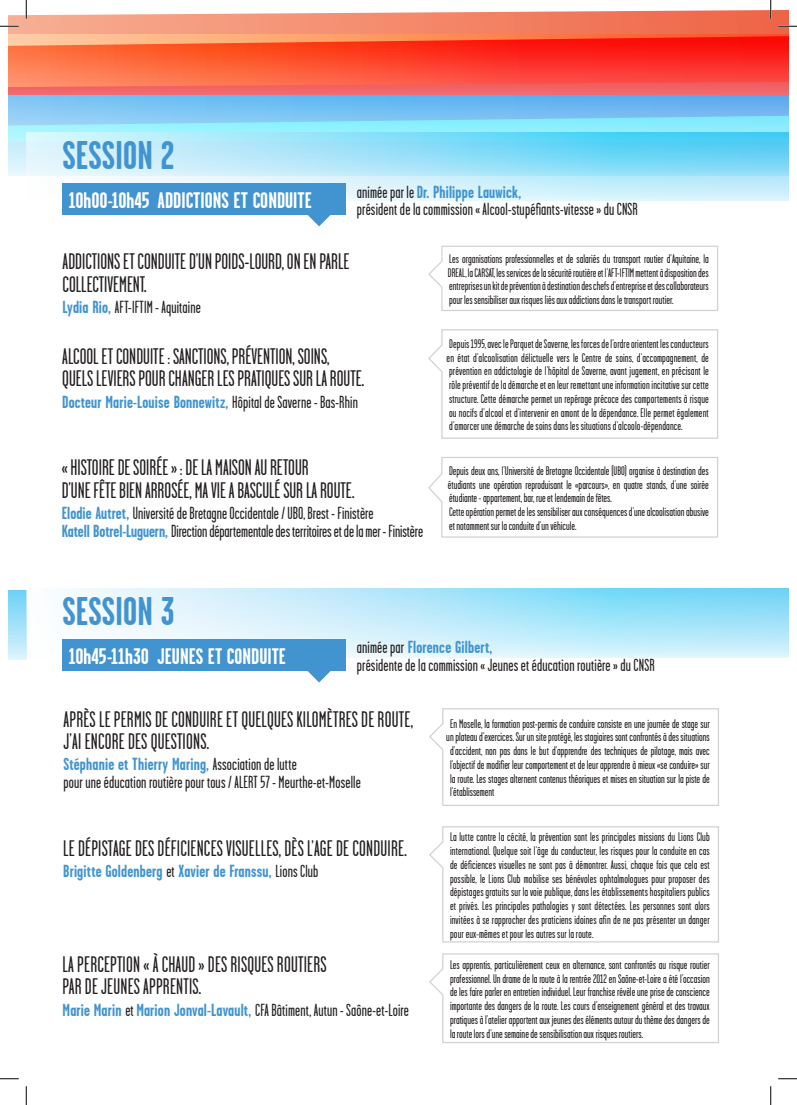
<style>
.page{position:relative;width:797px;height:1105px;background:#fff}
.page>*{position:absolute;margin:0;border:0;box-sizing:border-box;transform-origin:0 0}
.t1{font:700 40px "Garage Gothic";color:#4194d0}
.t2{font:22.5px/22.5px "Garage Gothic";letter-spacing:.01em;color:#231f20}
.t3{font:700 22.5px "Garage Gothic";color:#fff}
.t4{font:17.5px/17.5px "Garage Gothic";letter-spacing:.01em;color:#231f20}
.t5{font:700 17.5px "Garage Gothic";letter-spacing:.01em;color:#4194d0}
.t6{font:12.5px/13.8px "Garage Gothic";color:#231f20;text-align:justify}
.s1{font-weight:700;color:#4194d0}
.s2{font-weight:400;color:#231f20}
</style>
<div class="page">
<svg style="left:9px;top:9px;width:779px;height:25px;background:#f49980"></svg>
<svg style="left:9px;top:34px;width:779px;height:107px;background:#ca8587"></svg>
<div style="left:9px;top:591px;width:17px;height:68px;background:linear-gradient(to bottom,#6dd1f5,#d9f3fc)"></div>
<svg style="left:26px;top:133px;width:762px;height:68px;background:#ace7f9"></svg>
<svg style="left:308px;top:215px;width:23px;height:11px"></svg>
<div style="left:62px;top:183px;width:283px;height:32px;background:#4194d0"></div>
<svg style="left:428px;top:245px;width:290px;height:66px"></svg>
<svg style="left:428px;top:329px;width:290px;height:110px"></svg>
<svg style="left:428px;top:457px;width:290px;height:81px"></svg>
<svg style="left:26px;top:589px;width:762px;height:68px;background:#c4edfa"></svg>
<svg style="left:307px;top:671px;width:24px;height:11px"></svg>
<div style="left:62px;top:639px;width:283px;height:32px;background:#4194d0"></div>
<svg style="left:429px;top:708px;width:290px;height:98px"></svg>
<svg style="left:429px;top:826px;width:290px;height:117px"></svg>
<svg style="left:429px;top:953px;width:290px;height:90px"></svg>
<svg style="left:0;top:25px;width:19px;height:2px"></svg>
<svg style="left:778px;top:25px;width:19px;height:2px"></svg>
<svg style="left:0;top:1078px;width:19px;height:1px"></svg>
<svg style="left:778px;top:1078px;width:19px;height:1px"></svg>
<svg style="left:25px;top:0;width:2px;height:19px"></svg>
<svg style="left:25px;top:1086px;width:2px;height:19px"></svg>
<svg style="left:770px;top:0;width:1px;height:19px"></svg>
<svg style="left:770px;top:1086px;width:1px;height:19px"></svg>
<h1 class="t1" style="left:62px;top:134px;width:113px">SESSION 2</h1>
<h2 class="t3" style="left:69px;top:188px;width:244px">10h00-10h45 ADDICTIONS ET CONDUITE</h2>
<h3 class="t4" style="left:357px;top:183px;width:282px">animée par le <span class="s1">Dr. Philippe Lauwick,<br></span>président de la commission « Alcool-stupéfiants-vitesse » du CNSR</h3>
<h2 class="t2" style="left:63px;top:251px;width:288px">Addictions et conduite d’un poidS-lourd, on en parle collectivement.</h2>
<h3 class="t4" style="left:63px;top:298px;width:140px"><span class="s1">Lydia Rio,</span> AFT-IFTIM - Aquitaine</h3>
<h2 class="t2" style="left:62px;top:345px;width:303px">Alcool et conduite : sanctions, prévention, soins, quels leviers pour changer les pratiques sur laroute.</h2>
<h3 class="t5" style="left:62px;top:392px;width:297px">Docteur Marie-Louise Bonnewitz, <span class="s2">Hôpital de Saverne - Bas-Rhin</span></h3>
<p class="t6" style="left:448px;top:252px;width:262px">Les organisations professionnelles et de salariés du transport routier d’Aquitaine, la DREAL, la CARSAT, les services de la sécurité routière et l’AFT-IFTI M mettent à disposition des entreprises un kit de prévention à destination des chefs d’entreprise et des collaborateurs pour les sensibiliser aux risques liés aux addictions dans le transport routier.</p>
<p class="t6" style="left:446px;top:337px;width:264px">Depuis 1995, avec le Parquet de Saverne, les forces de l’ordre orientent les conducteurs en état d’alcoolisation délictuelle vers le Centre de soins, d’accompagnement, de prévention en addictologie de l’hôpital de Saverne, avant jugement, en précisant le rôle préventif de la démarche et en leur remettant une information incitative sur cette structure. Cette démarche permet un repérage précoce des comportements à risque ou nocifs d’alcool et d’intervenir en amont de la dépendance. Elle permet également d’amorcer une démarche de soins dans les situations d’alcoolo-dépendance.</p>
<p class="t6" style="left:448px;top:464px;width:262px;text-align:left">Depuis deux ans, l’Université de Bretagne Occidentale (UBO) organise à destination des étudiants une opération reproduisant le «parcours», en quatre stands, d’une soirée étudiante - appartement, bar, rue et lendemain de fêtes.<br>Cette opération permet de les sensibiliser aux conséquences d’une alcoolisation abusive et notamment sur la conduite d’un véhicule.</p>
<h2 class="t2" style="left:62px;top:457px;width:294px">« Histoire de soirée » : de lamaison au retour<br>d’une fête bien arrosée, ma vie abasculé sur laroute.</h2>
<h3 class="t4" style="left:62px;top:504px;width:363px"><span class="s1">Elodie Autret,</span> Université de Bretagne Occidentale / UBO, Brest - Finistère<br><span class="s1">Katell Botrel-Luguern,</span> Direction départementale des territoires et de la mer - Finistère</h3>
<h1 class="t1" style="left:62px;top:590px;width:113px">SESSION 3</h1>
<h2 class="t3" style="left:69px;top:644px;width:219px">10h45-11h30 JEUNES ET CONDUITE</h2>
<h3 class="t4" style="left:357px;top:639px;width:299px">animée par <span class="s1">Florence Gilbert,<br></span>présidente de la commission « Jeunes et éducation routière » du CNSR</h3>
<h2 class="t2" style="left:63px;top:708px;width:351px">Après le permis de conduire et quelques kilomètres de route, j’ai encore des questions.</h2>
<h3 class="t4" style="left:63px;top:756px;width:299px"><span class="s1">Stéphanie et Thierry Maring,</span> Association de lutte<br>pour une éducation routière pour tous / ALERT 57 - Meurthe-et-Moselle</h3>
<h2 class="t2" style="left:63px;top:837px;width:345px">Le dépistage des déficiences visuelles, dès l’age de conduire.</h2>
<h3 class="t5" style="left:63px;top:862px;width:257px">Brigitte Goldenberg <span class="s2">et</span> Xavier de Franssu, <span class="s2">Lions Club</span></h3>
<h2 class="t2" style="left:63px;top:953px;width:258px">La perception « à chaud » des risques routiers par de jeunes apprentis.</h2>
<h3 class="t4" style="left:63px;top:1001px;width:348px"><span class="s1">Marie Marin</span> et <span class="s1">Marion Jonval-Lavault,</span> CFA Bâtiment, Autun - Saône-et-Loire</h3>
<p class="t6" style="left:450px;top:717px;width:261px">En Moselle, la formation post-permis de conduire consiste en une journée de stage sur</p>
<p class="t6" style="left:446px;top:730px;width:265px">un plateau d’exercices. Sur un site protégé, les stagiaires sont confrontés à des situations</p>
<p class="t6" style="left:450px;top:744px;width:261px">d’accident, non pas dans le but d’apprendre des techniques de pilotage, mais avec</p>
<p class="t6" style="left:450px;top:758px;width:261px">l’objectif de modifier leur comportement et de leur apprendre à mieux «se conduire» sur</p>
<p class="t6" style="left:450px;top:772px;width:261px">la route. Les stages alternent contenus théoriques et mises en situation sur la piste de</p>
<p class="t6" style="left:450px;top:785px;width:46px">l’établissement</p>
<p class="t6" style="left:450px;top:830px;width:261px">La lutte contre la cécité, la prévention sont les principales missions du Lions Club international. Quelque soit l’âge du conducteur, les risques pour la conduite en cas de déficiences visuelles ne sont pas à démontrer. Aussi, chaque fois que cela est possible, le Lions Club mobilise ses bénévoles ophtalmologues pour proposer des dépistages gratuits sur la voie publique, dans les établissements hospitaliers publics et privés. Les principales pathologies y sont détectées. Les personnes sont alors invitées à se rapprocher des praticiens idoines afin de ne pas présenter un danger pour eux-mêmes et pour les autres sur la route.</p>
<p class="t6" style="left:450px;top:958px;width:261px">Les apprentis, particulièrement ceux en alternance, sont confrontés au risque routier professionnel. Un drame de la route à la rentrée 2012 en Saône-et-Loire a été l’occasion de les faire parler en entretien individuel. Leur franchise révèle une prise de conscience importante des dangers de la route. Les cours d’enseignement général et des travaux pratiques à l’atelier apportent aux jeunes des éléments autour du thème des dangers de la route lors d’une semaine de sensibilisation aux risques routiers.</p>
</div>
